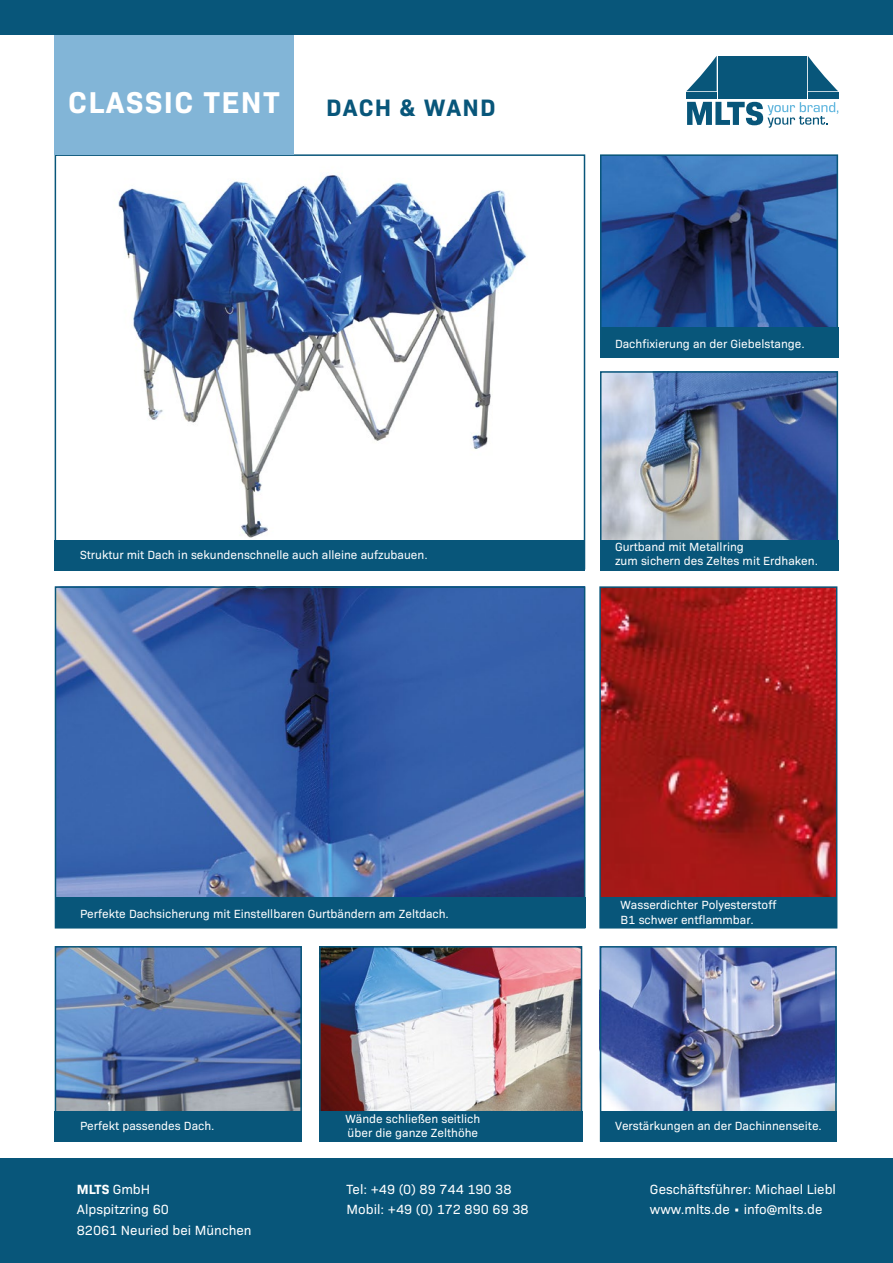
<style>
.page{position:relative;width:893px;height:1263px;background:#fff}
.page>*{position:absolute;margin:0;border:0;box-sizing:border-box;transform-origin:0 0}
.t1{font:700 30.6px "Bio Sans";letter-spacing:.05em;color:#fff}
.t2{font:700 24.15px "Bio Sans";letter-spacing:.05em;color:#08567a}
.t3{font:13.5px/20.2px "Bio Sans";color:#fff}
.t4{font:12px/14.4px "Bio Sans";color:#fff}
.s1{font-weight:700}
</style>
<div class="page">
<img style="left:118px;top:175px;width:409px;height:363px">
<img style="left:603px;top:157px;width:232px;height:170px">
<div style="left:600px;top:154px;width:238px;height:203px;border:2px solid #08567a"></div>
<div style="left:55px;top:540px;width:530px;height:31px;background:#08567a"></div>
<div style="left:600px;top:327px;width:238px;height:30px;background:#08567a"></div>
<img style="left:603px;top:374px;width:232px;height:166px">
<div style="left:600px;top:371px;width:238px;height:199px;border:2px solid #08567a"></div>
<div style="left:600px;top:540px;width:238px;height:31px;background:#08567a"></div>
<div style="left:0;top:1159px;width:893px;height:104px;background:#08567a"></div>
<svg style="left:686px;top:56px;width:31px;height:35px"></svg>
<svg style="left:808px;top:56px;width:30px;height:35px"></svg>
<div style="left:718px;top:56px;width:89px;height:35px;background:#08567a"></div>
<div style="left:686px;top:92px;width:31px;height:7px;background:#08567a"></div>
<div style="left:808px;top:92px;width:30px;height:7px;background:#08567a"></div>
<div style="left:718px;top:92px;width:89px;height:7px;background:#08567a"></div>
<svg style="left:687px;top:102px;width:151px;height:26px"></svg>
<div style="left:55px;top:34px;width:239px;height:120px;background:#82b5d7"></div>
<div style="left:0;top:0;width:893px;height:34px;background:#08567a"></div>
<img style="left:58px;top:949px;width:241px;height:162px">
<div style="left:55px;top:946px;width:247px;height:196px;border:2px solid #08567a"></div>
<div style="left:55px;top:1111px;width:247px;height:31px;background:#08567a"></div>
<img style="left:322px;top:949px;width:257px;height:162px">
<div style="left:319px;top:946px;width:263px;height:196px;border:2px solid #08567a"></div>
<div style="left:319px;top:1111px;width:263px;height:31px;background:#08567a"></div>
<img style="left:603px;top:949px;width:231px;height:162px">
<div style="left:600px;top:946px;width:237px;height:196px;border:2px solid #08567a"></div>
<div style="left:600px;top:1111px;width:237px;height:31px;background:#08567a"></div>
<img style="left:58px;top:589px;width:524px;height:308px">
<div style="left:55px;top:897px;width:530px;height:31px;background:#08567a"></div>
<img style="left:602px;top:589px;width:232px;height:308px">
<div style="left:599px;top:586px;width:238px;height:342px;border:2px solid #08567a"></div>
<div style="left:600px;top:897px;width:237px;height:31px;background:#08567a"></div>
<h1 class="t1" style="left:68px;top:85px;width:213px">CLASSIC TENT</h1>
<h2 class="t2" style="left:326px;top:94px;width:171px">DACH &amp; WAND</h2>
<p class="t4" style="left:615px;top:337px;width:191px">Dachfixierung an der Giebelstange.</p>
<p class="t4" style="left:80px;top:549px;width:349px">Struktur mit Dach in sekundenschnelle auch alleine aufzubauen.</p>
<p class="t4" style="left:615px;top:540px;width:204px">Gurtband mit Metallring<br>zum sichern des Zeltes mit Erdhaken.</p>
<p class="t4" style="left:80px;top:907px;width:370px">Perfekte Dachsicherung mit Einstellbaren Gurtbändern am Zeltdach.</p>
<p class="t4" style="left:621px;top:899px;width:157px">Wasserdichter Polyesterstoff<br>B1 schwer entflammbar.</p>
<p class="t4" style="left:80px;top:1119px;width:136px">Perfekt passendes Dach.</p>
<p class="t4" style="left:346px;top:1112px;width:136px">Wände schließen seitlich über die ganze Zelthöhe</p>
<p class="t4" style="left:615px;top:1119px;width:208px">Verstärkungen an der Dachinnenseite.</p>
<p class="t3" style="left:77px;top:1180px;width:176px"><span class="s1">MLTS</span> GmbH<br>Alpspitzring 60<br>82061 Neuried bei München</p>
<p class="t3" style="left:347px;top:1180px;width:183px">Tel: +49 (0) 89 744 190 38<br>Mobil: +49 (0) 172 890 69 38</p>
<p class="t3" style="left:650px;top:1180px;width:188px;line-height:19.5px">Geschäftsführer: Michael Liebl www.mlts.de • info@mlts.de</p>
</div>
